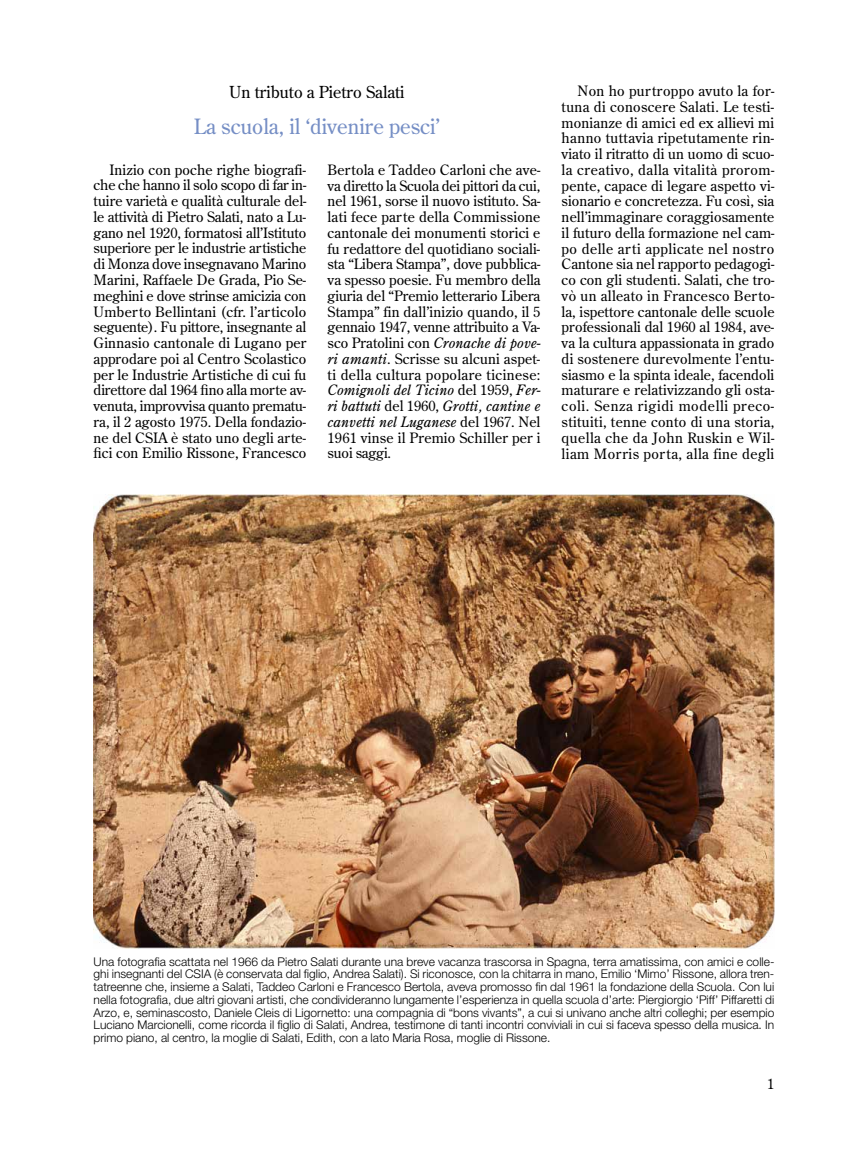
<style>
.page{position:relative;width:851px;height:1149px;background:#fff}
.page>*{position:absolute;margin:0;border:0;box-sizing:border-box;transform-origin:0 0}
.t1{font:21px "Century Old Style Std";color:#758ec5}
.t2{font:16.5px "Century Old Style Std";color:#000}
.t3{font:14.25px/15.8px "Century Old Style Std";letter-spacing:.015em;color:#000;text-align:justify}
.t4{font:300 12px/12.8px "Helvetica Neue LT Std";color:#000;text-align:justify}
.s1{font-style:italic}
</style>
<div class="page">
<img style="left:94px;top:495px;width:680px;height:453px">
<p class="t2" style="left:229px;top:81px;width:177px">Un tributo a Pietro Salati</p>
<h1 class="t1" style="left:194px;top:113px;width:247px">La scuola, il ‘divenire pesci’</h1>
<p class="t3" style="left:94px;top:161px;width:214px;text-indent:16px">Inizio con poche righe biografi&shy;che che hanno il solo scopo di far in&shy;tuire varietà e qualità culturale del&shy;le attività di Pietro Salati, nato a Lu&shy;gano nel 1920, formatosi all’Istituto superiore per le industrie artistiche di Monza dove insegnavano Marino Marini, Raffaele De Grada, Pio Se&shy;meghini e dove strinse amicizia con Umberto Bellintani (cfr. l’articolo seguente). Fu pittore, insegnante al Ginnasio cantonale di Lugano per approdare poi al Centro Scolastico per le Industrie Artistiche di cui fu direttore dal 1964 fino alla morte av&shy;venuta, improvvisa quanto prematu&shy;ra, il 2 agosto 1975. Della fondazio&shy;ne del CSIA è stato uno degli arte&shy;fici con Emilio Rissone, Francesco</p>
<p class="t3" style="left:327px;top:161px;width:214px">Bertola e Taddeo Carloni che ave&shy;va diretto la Scuola dei pittori da cui, nel 1961, sorse il nuovo istituto. Sa&shy;lati fece parte della Commissione cantonale dei monumenti storici e fu redattore del quotidiano sociali&shy;sta “Libera Stampa”, dove pubblica&shy;va spesso poesie. Fu membro della giuria del “Premio letterario Libera Stampa” fin dall’inizio quando, il 5 gennaio 1947, venne attribuito a Va&shy;sco Pratolini con <span class="s1">Cronache di pove&shy;ri amanti</span>. Scrisse su alcuni aspet&shy;ti della cultura popolare ticinese:<br><span class="s1">Comignoli del Ticino</span> del 1959, <span class="s1">Fer&shy;ri battuti</span> del 1960, <span class="s1">Grotti, cantine e canvetti nel Luganese</span> del 1967. Nel 1961 vinse il Premio Schiller per i suoi saggi.</p>
<p class="t3" style="left:561px;top:83px;width:214px;text-indent:16px">Non ho purtroppo avuto la for&shy;tuna di conoscere Salati. Le testi&shy;monianze di amici ed ex allievi mi hanno tuttavia ripetutamente rin&shy;viato il ritratto di un uomo di scuo&shy;la creativo, dalla vitalità prorom&shy;pente, capace di legare aspetto vi&shy;sionario e concretezza. Fu così, sia nell’immaginare coraggiosamente il futuro della formazione nel cam&shy;po delle arti applicate nel nostro Cantone sia nel rapporto pedagogi&shy;co con gli studenti. Salati, che tro&shy;vò un alleato in Francesco Berto&shy;la, ispettore cantonale delle scuole professionali dal 1960 al 1984, ave&shy;va la cultura appassionata in grado di sostenere durevolmente l’entu&shy;siasmo e la spinta ideale, facendoli maturare e relativizzando gli osta&shy;coli. Senza rigidi modelli preco&shy;stituiti, tenne conto di una storia, quella che da John Ruskin e Wil&shy;liam Morris porta, alla fine degli</p>
<p class="t4" style="left:94px;top:954px;width:682px">Una fotografia scattata nel 1966 da Pietro Salati durante una breve vacanza trascorsa in Spagna, terra amatissima, con amici e colle&shy;ghi insegnanti del CSIA (è conservata dal figlio, Andrea Salati). Si riconosce, con la chitarra in mano, Emilio ‘Mimo’ Rissone, allora tren&shy;tatreenne che, insieme a Salati, Taddeo Carloni e Francesco Bertola, aveva promosso fin dal 1961 la fondazione della Scuola. Con lui nella fotografia, due altri giovani artisti, che condivideranno lungamente l’esperienza in quella scuola d’arte: Piergiorgio ‘Piff’ Piffaretti di Arzo, e, seminascosto, Daniele Cleis di Ligornetto: una compagnia di “bons vivants”, a cui si univano anche altri colleghi; per esempio Luciano Marcionelli, come ricorda il figlio di Salati, Andrea, testimone di tanti incontri conviviali in cui si faceva spesso della musica. In primo piano, al centro, la moglie di Salati, Edith, con a lato Maria Rosa, moglie di Rissone.</p>
<p class="t3" style="left:767px;top:1075px;width:9px">1</p>
</div>
